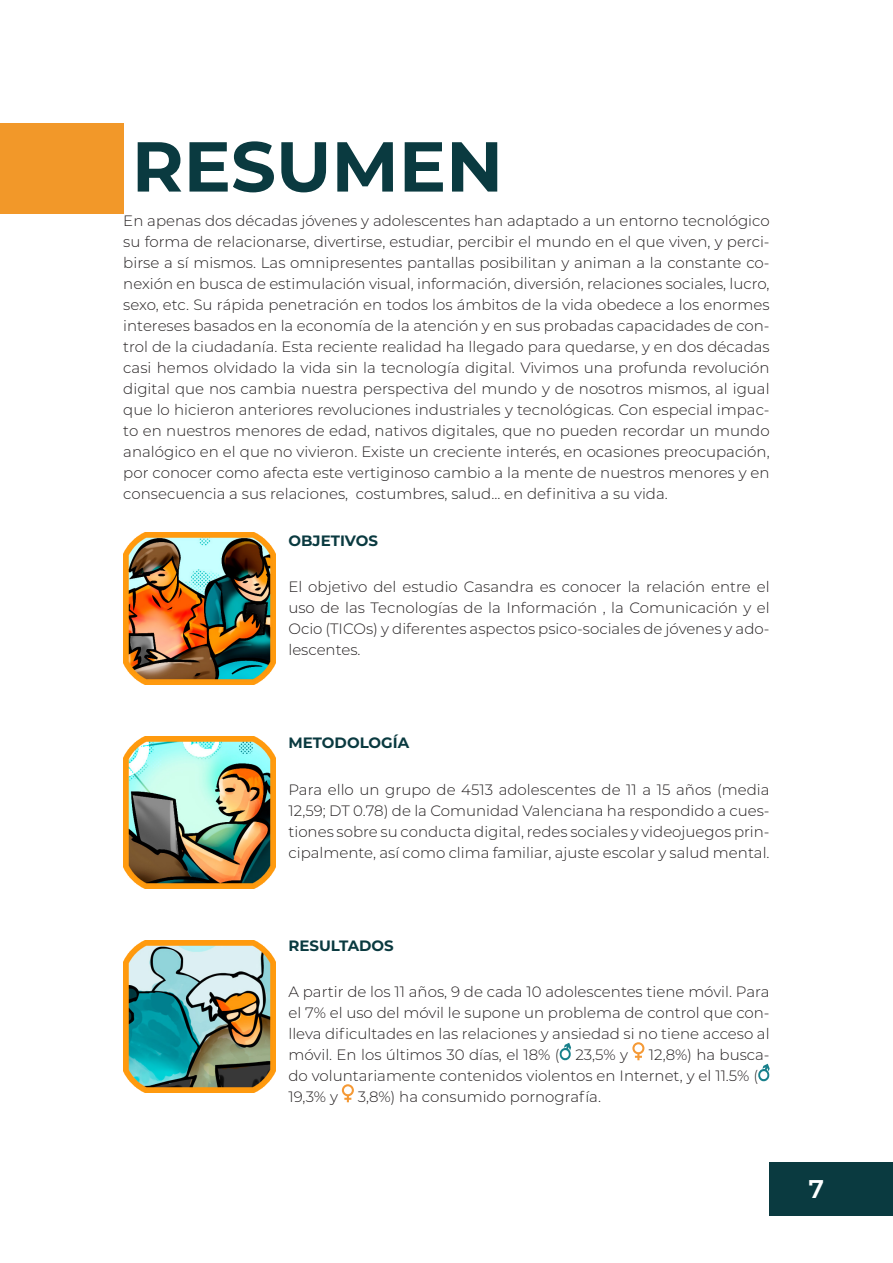
<style>
.page{position:relative;width:893px;height:1263px;background:#fff}
.page>*{position:absolute;margin:0;border:0;box-sizing:border-box;transform-origin:0 0}
.Titulos_capítulos{font:700 70.5px "Montserrat";color:#0a3a40}
.t1{font:500 25.5px "Montserrat";color:#fff}
.Cuerpo_texto{font:300 15px/21px "Montserrat";color:#231f20;text-align:justify}
.epígrafes{font:700 15px "Montserrat";color:#0a3a40}
.Cuerpo_texto-2{font:700 15px "Montserrat";color:#0a3a40}
</style>
<div class="page">
<div style="left:770px;top:1162px;width:123px;height:53px;background:#0a3a40"></div>
<div style="left:0;top:123px;width:123px;height:91px;background:#f29829"></div>
<svg style="left:559px;top:1043px;width:12px;height:18px"></svg>
<svg style="left:632px;top:1042px;width:12px;height:18px"></svg>
<svg style="left:758px;top:1064px;width:12px;height:18px"></svg>
<svg style="left:342px;top:1084px;width:12px;height:18px"></svg>
<img style="left:123px;top:532px;width:153px;height:153px">
<img style="left:123px;top:736px;width:153px;height:153px">
<img style="left:123px;top:940px;width:153px;height:152px">
<p class="Titulos_capítulos" style="left:132px;top:116px;width:373px">RESUMEN</p>
<p class="Cuerpo_texto" style="left:123px;top:210px;width:648px">En apenas dos décadas jóvenes y adolescentes han adaptado a un entorno tecnológico su forma de relacionarse, divertirse, estudiar, percibir el mundo en el que viven, y perci&shy;birse a sí mismos. Las omnipresentes pantallas posibilitan y animan a la constante co&shy;nexión en busca de estimulación visual, información, diversión, relaciones sociales, lucro, sexo, etc. Su rápida penetración en todos los ámbitos de la vida obedece a los enormes intereses basados en la economía de la atención y en sus probadas capacidades de con&shy;trol de la ciudadanía. Esta reciente realidad ha llegado para quedarse, y en dos décadas casi hemos olvidado la vida sin la tecnología digital. Vivimos una profunda revolución digital que nos cambia nuestra perspectiva del mundo y de nosotros mismos, al igual que lo hicieron anteriores revoluciones industriales y tecnológicas. Con especial impac&shy;to en nuestros menores de edad, nativos digitales, que no pueden recordar un mundo analógico en el que no vivieron. Existe un creciente interés, en ocasiones preocupación, por conocer como afecta este vertiginoso cambio a la mente de nuestros menores y en consecuencia a sus relaciones, costumbres, salud... en definitiva a su vida.</p>
<p class="Cuerpo_texto-2" style="left:288px;top:529px;width:91px">OBJETIVOS</p>
<p class="Cuerpo_texto" style="left:288px;top:576px;width:483px">El objetivo del estudio Casandra es conocer la relación entre el uso de las Tecnologías de la Información , la Comunicación y el Ocio (TICOs) y diferentes aspectos psico-sociales de jóvenes y ado&shy;lescentes.</p>
<p class="epígrafes" style="left:288px;top:732px;width:122px">METODOLOGÍA</p>
<p class="Cuerpo_texto" style="left:288px;top:778px;width:483px">Para ello un grupo de 4513 adolescentes de 11 a 15 años (media 12,59; DT 0.78) de la Comunidad Valenciana ha respondido a cues&shy;tiones sobre su conducta digital, redes sociales y videojuegos prin&shy;cipalmente, así como clima familiar, ajuste escolar y salud mental.</p>
<p class="epígrafes" style="left:288px;top:934px;width:107px">RESULTADOS</p>
<p class="Cuerpo_texto" style="left:288px;top:981px;width:483px">A partir de los 11 años, 9 de cada 10 adolescentes tiene móvil. Para el 7% el uso del móvil le supone un problema de control que con&shy;lleva dificultades en las relaciones y ansiedad si no tiene acceso al móvil. En los últimos 30 días, el 18% ( 23,5% y</p>
<p class="Cuerpo_texto" style="left:288px;top:1044px;width:483px;text-align:left;text-indent:360px">12,8%) ha busca&shy;do voluntariamente contenidos violentos en Internet, y el 11.5% (<br>19,3% y</p>
<p class="Cuerpo_texto" style="left:358px;top:1086px;width:245px">3,8%) ha consumido pornografía.</p>
<h2 class="t1" style="left:809px;top:1168px;width:16px">7</h2>
</div>
